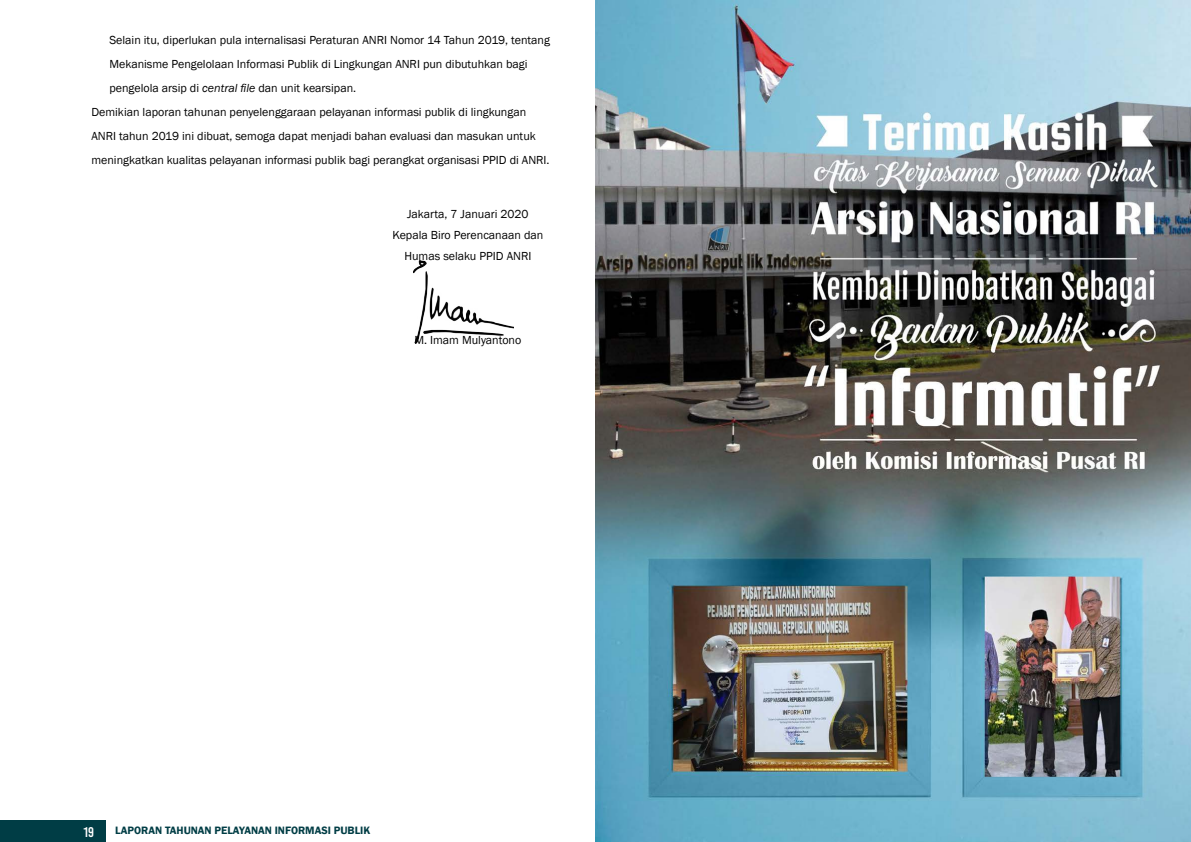
<style>
.page{position:relative;width:1191px;height:842px;background:#fff}
.page>*{position:absolute;margin:0;border:0;box-sizing:border-box;transform-origin:0 0}
.t1{font:14px "Bebas Kai";color:#fff}
.t2{font:12px/21px "Franklin Gothic";color:#000;text-align:center}
.t3{font:600 11px "Franklin Gothic";color:#003d45}
.s1{font-style:italic}
</style>
<div class="page">
<div style="left:0;top:821px;width:106px;height:21px;background:#003d45"></div>
<img style="left:595px;top:0;width:596px;height:842px">
<img style="left:413px;top:261px;width:100px;height:83px">
<p class="t2" style="left:109px;top:30px;width:442px">Selain itu, diperlukan pula internalisasi Peraturan ANRI Nomor 14 Tahun 2019, tentang</p>
<p class="t2" style="left:109px;top:54px;width:419px">Mekanisme Pengelolaan Informasi Publik di Lingkungan ANRI pun dibutuhkan bagi</p>
<p class="t2" style="left:109px;top:78px;width:248px">pengelola arsip di <span class="s1">central file</span> dan unit kearsipan.</p>
<p class="t2" style="left:91px;top:102px;width:436px">Demikian laporan tahunan penyelenggaraan pelayanan informasi publik di lingkungan</p>
<p class="t2" style="left:91px;top:126px;width:446px">ANRI tahun 2019 ini dibuat, semoga dapat menjadi bahan evaluasi dan masukan untuk</p>
<p class="t2" style="left:91px;top:150px;width:459px">meningkatkan kualitas pelayanan informasi publik bagi perangkat organisasi PPID di ANRI.</p>
<p class="t2" style="left:392px;top:204px;width:152px">Jakarta, 7 Januari 2020<br>Kepala Biro Perencanaan dan<br>Humas selaku PPID ANRI</p>
<p class="t2" style="left:414px;top:330px;width:108px">M. Imam Mulyantono</p>
<p class="t1" style="left:83px;top:824px;width:12px">19</p>
<p class="t3" style="left:115px;top:824px;width:256px">LAPORAN TAHUNAN PELAYANAN INFORMASI PUBLIK</p>
</div>
